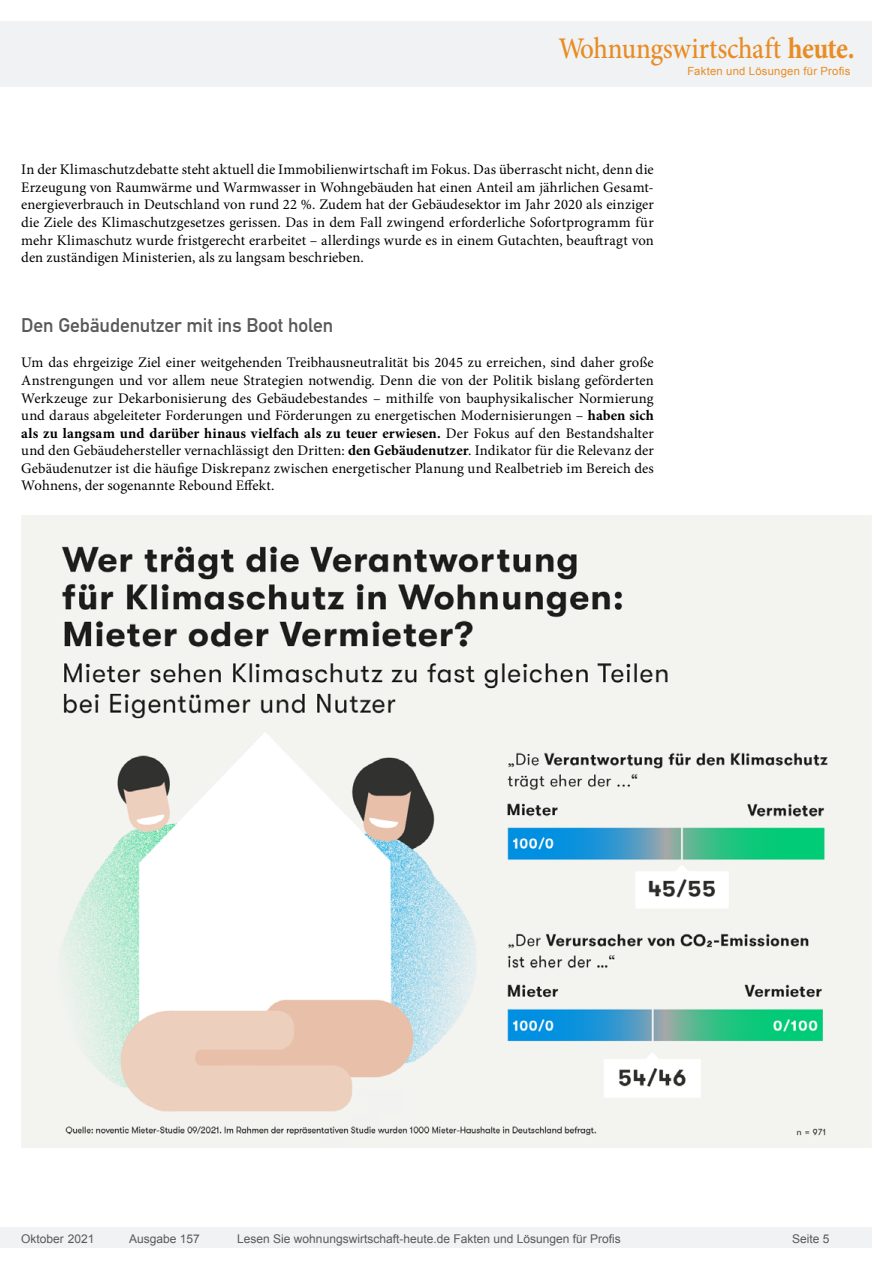
<style>
.page{position:relative;width:893px;height:1263px;background:#fff}
.page>*{position:absolute;margin:0;border:0;box-sizing:border-box;transform-origin:0 0}
.t1{font:500 30px "Minion Pro";letter-spacing:-.01em;color:#e88c24;scale:.9 1}
.Überschrift_Grau{font:19.5px "DIN Mittelschrift";letter-spacing:-.005em;color:#595959}
.Fließtext_erste_Zeil{font:14.7px/17.5px "Minion Pro";letter-spacing:.005em;color:#000;text-align:justify}
.t2{font:12px "Arial";color:#595959}
.t3{font:11.25px "Arial";letter-spacing:.025em;color:#e88c24}
.s1{font-weight:700}
</style>
<div class="page">
<div style="left:0;top:1227px;width:872px;height:20px;background:#f1f2f3"></div>
<div style="left:0;top:21px;width:872px;height:66px;background:#f1f2f3"></div>
<img style="left:21px;top:515px;width:851px;height:633px">
<h1 class="t1" style="left:558px;top:28px;width:331px">Wohnungswirtschaft <span class="s1">heute.</span></h1>
<p class="t3" style="left:687px;top:63px;width:165px">Fakten und Lösungen für Profis</p>
<p class="Fließtext_erste_Zeil" style="left:21px;top:161px;width:634px">In der Klimaschutzdebatte steht aktuell die Immobilienwirtschaft im Fokus. Das überrascht nicht, denn die Erzeugung von Raumwärme und Warmwasser in Wohngebäuden hat einen Anteil am jährlichen Gesamt&shy;energieverbrauch in Deutschland von rund 22 %. Zudem hat der Gebäudesektor im Jahr 2020 als einziger die Ziele des Klimaschutzgesetzes gerissen. Das in dem Fall zwingend erforderliche Sofortprogramm für mehr Klimaschutz wurde fristgerecht erarbeitet – allerdings wurde es in einem Gutachten, beauftragt von den zuständigen Ministerien, als zu langsam beschrieben.</p>
<p class="Überschrift_Grau" style="left:21px;top:314px;width:313px">Den Gebäudenutzer mit ins Boot holen</p>
<p class="Fließtext_erste_Zeil" style="left:21px;top:354px;width:634px">Um das ehrgeizige Ziel einer weitgehenden Treibhausneutralität bis 2045 zu erreichen, sind daher große Anstrengungen und vor allem neue Strategien notwendig. Denn die von der Politik bislang geförderten Werkzeuge zur Dekarbonisierung des Gebäudebestandes – mithilfe von bauphysikalischer Normierung und daraus abgeleiteter Forderungen und Förderungen zu energetischen Modernisierungen – <span class="s1">haben sich als zu langsam und darüber hinaus vielfach als zu teuer erwiesen.</span> Der Fokus auf den Bestandshalter und den Gebäudehersteller vernachlässigt den Dritten: <span class="s1">den Gebäudenutzer</span>. Indikator für die Relevanz der Gebäudenutzer ist die häufige Diskrepanz zwischen energetischer Planung und Realbetrieb im Bereich des Wohnens, der sogenannte Rebound Effekt.</p>
<p class="t2" style="left:21px;top:1230px;width:75px">Oktober 2021</p>
<p class="t2" style="left:129px;top:1230px;width:72px">Ausgabe 157</p>
<p class="t2" style="left:237px;top:1230px;width:385px">Lesen Sie wohnungswirtschaft-heute.de Fakten und Lösungen für Profis</p>
<p class="t2" style="left:792px;top:1231px;width:39px">Seite 5</p>
</div>
